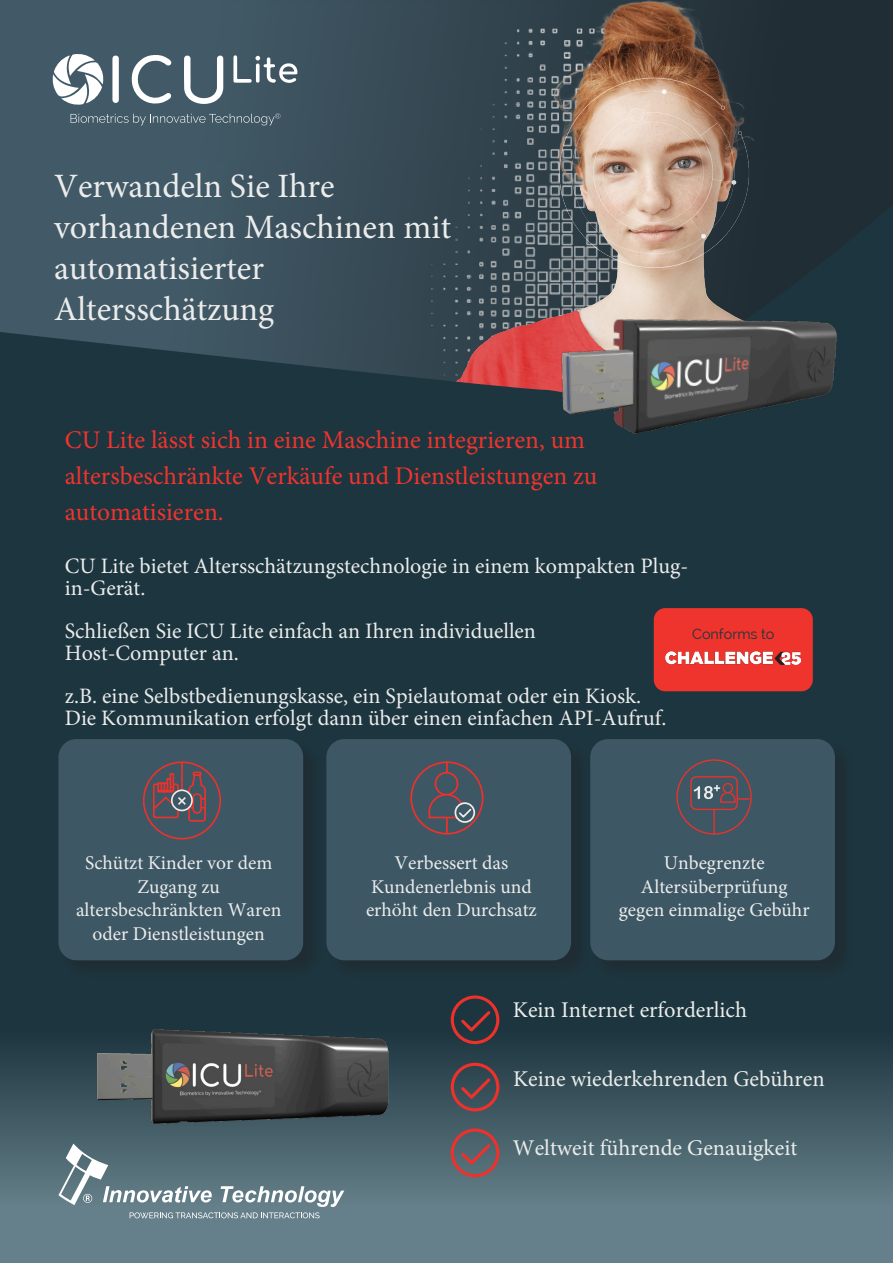
<style>
.page{position:relative;width:893px;height:1263px;background:#fff}
.page>*{position:absolute;margin:0;border:0;box-sizing:border-box;transform-origin:0 0}
.t1{font:34.2px/41px "Minion Pro";color:#ebeceb}
.t2{font:25.5px/36px "Minion Pro";color:#ee342d}
.t3{font:22.5px "Minion Pro";color:#ebeceb}
.t4{font:22.05px/21.8px "Minion Pro";color:#ebeceb}
.t5{font:19.5px/23.4px "Minion Pro";color:#ebeceb;text-align:center}
.t6{font:14.4px "Raleway";color:#1d353f}
</style>
<div class="page">
<div style="left:0;top:403px;width:893px;height:860px;background:#1d353f"></div>
<div style="left:0;top:1030px;width:893px;height:233px;background:linear-gradient(to bottom,#223942,#728e98)"></div>
<div style="left:0;top:0;width:279px;height:186px;background:#425a67"></div>
<img style="left:279px;top:0;width:614px;height:186px">
<svg style="left:0;top:186px;width:893px;height:217px;background:#445058"></svg>
<svg style="left:184px;top:55px;width:39px;height:50px"></svg>
<svg style="left:131px;top:55px;width:41px;height:51px"></svg>
<svg style="left:112px;top:55px;width:7px;height:48px"></svg>
<svg style="left:53px;top:54px;width:51px;height:51px"></svg>
<svg style="left:233px;top:55px;width:64px;height:29px"></svg>
<svg style="left:71px;top:113px;width:209px;height:12px;background:#586d78"></svg>
<div style="left:654px;top:608px;width:159px;height:83px;background:#ee342d;border-radius:12px"></div>
<img style="left:666px;top:651px;width:135px;height:13px">
<div style="left:451px;top:995px;width:48px;height:49px;border:3px solid #ee312b;border-radius:50%"></div>
<svg style="left:458px;top:1008px;width:35px;height:26px"></svg>
<div style="left:451px;top:1063px;width:48px;height:48px;border:3px solid #ee312b;border-radius:50%"></div>
<svg style="left:458px;top:1075px;width:35px;height:27px"></svg>
<div style="left:451px;top:1128px;width:48px;height:49px;border:3px solid #ee312b;border-radius:50%"></div>
<svg style="left:458px;top:1141px;width:35px;height:26px"></svg>
<img style="left:547px;top:287px;width:301px;height:147px">
<div style="left:61px;top:741px;width:261px;height:238px;background:#1e3038"></div>
<div style="left:58px;top:739px;width:245px;height:221px;background:#3d5764;border-radius:18px"></div>
<div style="left:328px;top:741px;width:262px;height:238px;background:#1e3038"></div>
<div style="left:326px;top:739px;width:245px;height:221px;background:#3d5764;border-radius:18px"></div>
<div style="left:592px;top:741px;width:262px;height:238px;background:#1e3038"></div>
<div style="left:590px;top:739px;width:245px;height:221px;background:#3d5764;border-radius:18px"></div>
<div style="left:676px;top:759px;width:76px;height:76px;border:1px solid #ee312b;border-radius:50%"></div>
<hr style="left:713px;top:810px;width:2px;height:24px;background:#ee312b">
<div style="left:690px;top:776px;width:48px;height:34px;border:1px solid #ee312b;border-radius:5px"></div>
<div style="left:723px;top:783px;width:10px;height:10px;border:1px solid #ee312b;border-radius:50%"></div>
<svg style="left:694px;top:785px;width:56px;height:18px"></svg>
<div style="left:410px;top:761px;width:73px;height:73px;border:2px solid #ee312b;border-radius:50%"></div>
<hr style="left:446px;top:810px;width:2px;height:24px;background:#ee312b">
<hr style="left:446px;top:762px;width:2px;height:22px;background:#ee312b">
<div style="left:435px;top:773px;width:22px;height:22px;background:#3d5764;border-radius:50%"></div>
<div style="left:435px;top:772px;width:23px;height:23px;border:2px solid #ee312b;border-radius:50%"></div>
<div style="left:455px;top:802px;width:20px;height:21px;border:2px solid #ebeceb;border-radius:50%"></div>
<svg style="left:428px;top:793px;width:45px;height:26px"></svg>
<svg style="left:142px;top:761px;width:79px;height:79px"></svg>
<svg style="left:58px;top:1143px;width:286px;height:75px;background:#718790"></svg>
<img style="left:77px;top:1029px;width:334px;height:121px">
<h1 class="t1" style="left:54px;top:166px;width:399px">Verwandeln Sie Ihre vorhandenen Maschinen mit automatisierter<br>Altersschätzung</h1>
<p class="t2" style="left:65px;top:422px;width:534px">CU Lite lässt sich in eine Maschine integrieren, um altersbeschränkte Verkäufe und Dienstleistungen zu automatisieren.</p>
<p class="t4" style="left:65px;top:555px;width:625px">CU Lite bietet Altersschätzungstechnologie in einem kompakten Plug&shy;in-Gerät.</p>
<p class="t4" style="left:65px;top:620px;width:473px">Schließen Sie ICU Lite einfach an Ihren individuellen<br>Host-Computer an.</p>
<p class="t4" style="left:65px;top:685px;width:603px">z.B. eine Selbstbedienungskasse, ein Spielautomat oder ein Kiosk.<br>Die Kommunikation erfolgt dann über einen einfachen API-Aufruf.</p>
<p class="t6" style="left:692px;top:626px;width:84px">Conforms to</p>
<p class="t5" style="left:76px;top:852px;width:207px">Schützt Kinder vor dem<br>Zugang zu altersbeschränkten Waren oder Dienstleistungen</p>
<p class="t5" style="left:366px;top:851px;width:172px">Verbessert das<br>Kundenerlebnis und erhöht den Durchsatz</p>
<p class="t5" style="left:619px;top:851px;width:192px">Unbegrenzte<br>Altersüberprüfung gegen einmalige Gebühr</p>
<p class="t3" style="left:513px;top:995px;width:236px">Kein Internet erforderlich</p>
<p class="t3" style="left:513px;top:1063px;width:313px">Keine wiederkehrenden Gebühren</p>
<p class="t3" style="left:513px;top:1133px;width:286px">Weltweit führende Genauigkeit</p>
</div>
